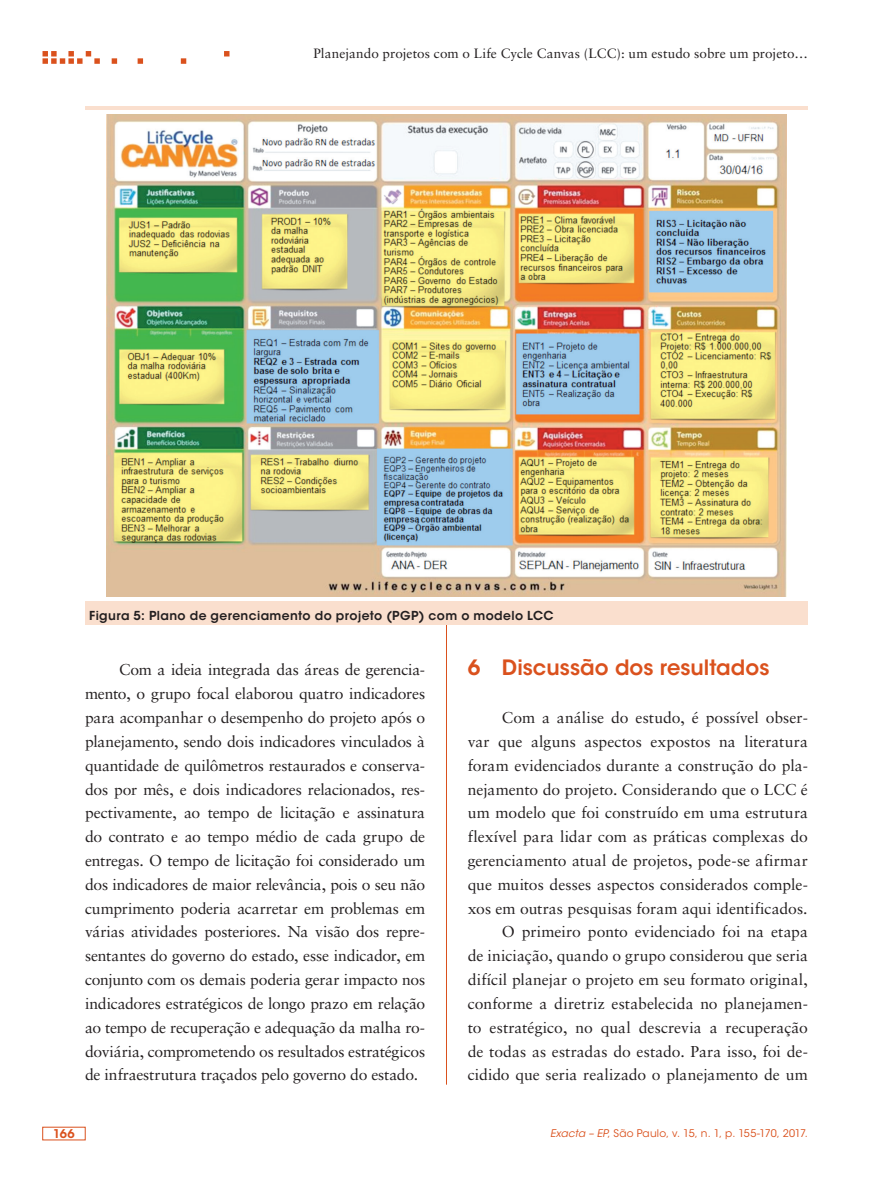
<style>
.page{position:relative;width:893px;height:1191px;background:#fff}
.page>*{position:absolute;margin:0;border:0;box-sizing:border-box;transform-origin:0 0}
.ex_Subtitulo{font:600 21px "ITC Avant Garde Std";color:#da511d}
.ex_Normal{font:15.75px/23.9px "Sabon LT Std";letter-spacing:-.005em;color:#231f20;text-align:justify}
.t1{font:13.5px "Sabon LT Std";letter-spacing:.005em;color:#231f20}
.ex_Tabela_-_titulo{font:600 12.3px "ITC Avant Garde Std";letter-spacing:.03em;color:#231f20}
.t2{font:600 12px "ITC Avant Garde Std";color:#da511d}
.t3{font:10.5px "ITC Avant Garde Std";letter-spacing:.015em;color:#da511d}
.s1{font-style:italic}
</style>
<div class="page">
<hr style="left:446px;top:106px;width:1px;height:978px;background:#da511d">
<svg style="left:43px;top:51px;width:186px;height:13px"></svg>
<div style="left:85px;top:106px;width:723px;height:518px;background:#fadfce"></div>
<div style="left:85px;top:111px;width:723px;height:490px;background:#fff"></div>
<img style="left:107px;top:115px;width:679px;height:482px">
<p class="t1" style="left:313px;top:45px;width:496px">Planejando projetos com o Life Cycle Canvas (LCC): um estudo sobre um projeto…</p>
<p class="ex_Tabela_-_titulo" style="left:89px;top:608px;width:466px">Figura 5: Plano de gerenciamento do projeto (PGP) com o modelo LCC</p>
<p class="ex_Normal" style="left:85px;top:658px;width:342px;text-indent:34px">Com a ideia integrada das áreas de gerencia&shy;mento, o grupo focal elaborou quatro indicadores para acompanhar o desempenho do projeto após o planejamento, sendo dois indicadores vinculados à quantidade de quilômetros restaurados e conserva&shy;dos por mês, e dois indicadores relacionados, res&shy;pectivamente, ao tempo de licitação e assinatura do contrato e ao tempo médio de cada grupo de entregas. O tempo de licitação foi considerado um dos indicadores de maior relevância, pois o seu não cumprimento poderia acarretar em problemas em várias atividades posteriores. Na visão dos repre&shy;sentantes do governo do estado, esse indicador, em conjunto com os demais poderia gerar impacto nos indicadores estratégicos de longo prazo em relação ao tempo de recuperação e adequação da malha ro&shy;doviária, comprometendo os resultados estratégicos de infraestrutura traçados pelo governo do estado.</p>
<p class="ex_Subtitulo" style="left:468px;top:654px;width:303px">6 Discussão dos resultados</p>
<p class="ex_Normal" style="left:468px;top:705px;width:342px;text-indent:34px">Com a análise do estudo, é possível obser&shy;var que alguns aspectos expostos na literatura foram evidenciados durante a construção do pla&shy;nejamento do projeto. Considerando que o LCC é um modelo que foi construído em uma estrutura flexível para lidar com as práticas complexas do gerenciamento atual de projetos, pode-se afirmar que muitos desses aspectos considerados comple&shy;xos em outras pesquisas foram aqui identificados.</p>
<p class="ex_Normal" style="left:468px;top:920px;width:342px;text-indent:34px">O primeiro ponto evidenciado foi na etapa de iniciação, quando o grupo considerou que seria difícil planejar o projeto em seu formato original, conforme a diretriz estabelecida no planejamen&shy;to estratégico, no qual descrevia a recuperação de todas as estradas do estado. Para isso, foi de&shy;cidido que seria realizado o planejamento de um</p>
<p class="t2" style="left:53px;top:1126px;width:23px">166</p>
<p class="t3" style="left:550px;top:1127px;width:259px"><span class="s1">Exacta – EP</span>, São Paulo, v. 15, n. 1, p. 155-170, 2017.</p>
</div>
